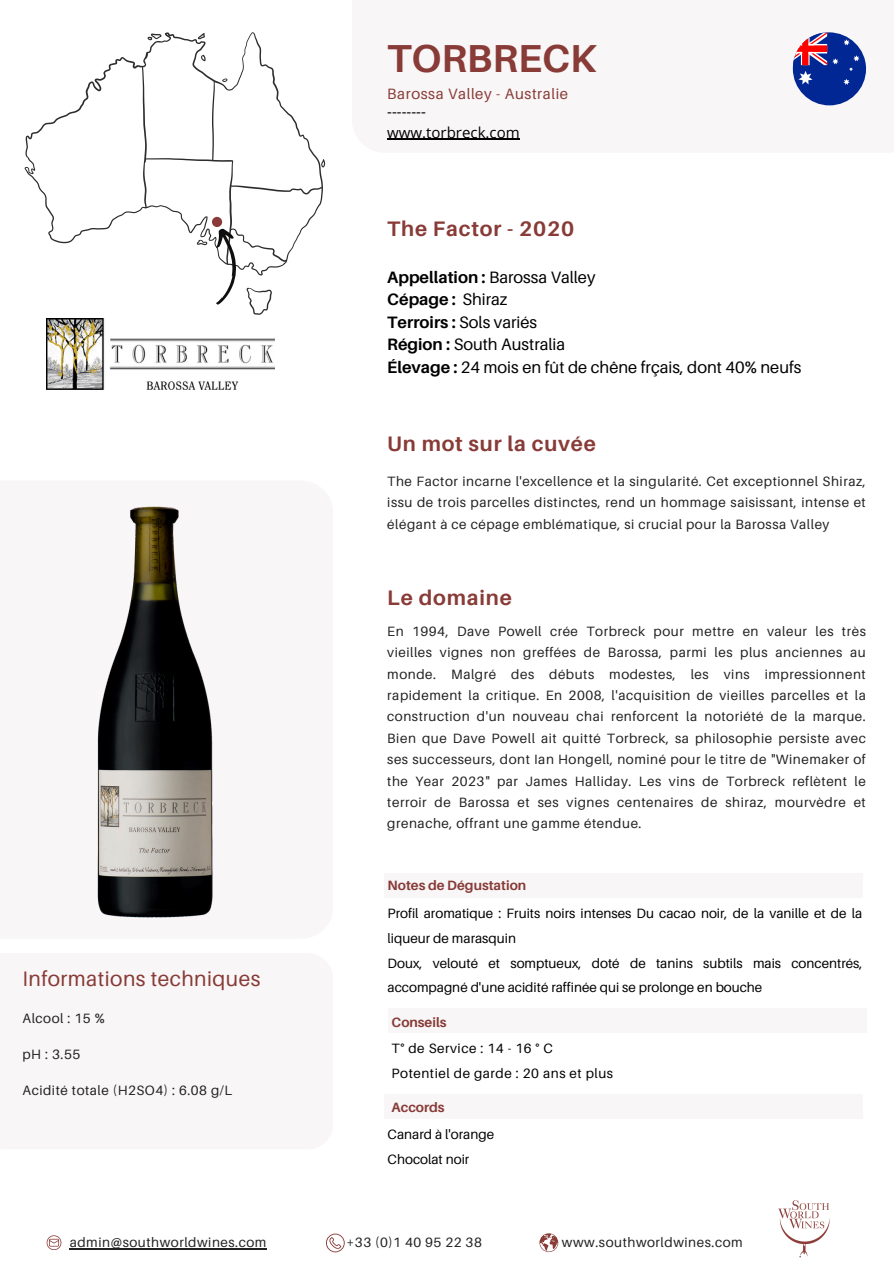
<style>
.page{position:relative;width:894px;height:1264px;background:#fff}
.page>*{position:absolute;margin:0;border:0;box-sizing:border-box;transform-origin:0 0}
.t1{font:700 39px "Aileron";color:#883b37}
.t2{font:700 21px "Aileron";letter-spacing:.04em;color:#883b37}
.t3{font:21px "Aileron";letter-spacing:.02em;color:#883b37}
.t4{font:16.5px/22.5px "Aileron";color:#000}
.t5{font:15px/20.2px "Open Sans";color:#000}
.t6{font:15px "Aileron";letter-spacing:.04em;color:#883b37}
.t7{font:13.5px/21.3px "Aileron";letter-spacing:.04em;color:#222;text-align:justify}
.t8{font:13.5px/24.8px "Aileron";color:#000}
.t9{font:13.5px "Aileron";letter-spacing:.04em;color:#000}
.t10{font:700 13.5px "Aileron";color:#883b37}
.s1{font-weight:700}
</style>
<div class="page">
<div style="left:352px;top:0;width:541px;height:153px;background:#f9f6f7"></div>
<div style="left:383px;top:872px;width:479px;height:25px;background:#f8f6f7"></div>
<div style="left:383px;top:1093px;width:479px;height:25px;background:#f8f6f7"></div>
<div style="left:387px;top:1007px;width:479px;height:25px;background:#f8f6f7"></div>
<svg style="left:539px;top:1233px;width:19px;height:18px"></svg>
<hr style="left:70px;top:1248px;width:197px;height:1px;background:#222">
<svg style="left:326px;top:1233px;width:18px;height:19px"></svg>
<img style="left:778px;top:1200px;width:52px;height:58px">
<svg style="left:47px;top:1235px;width:14px;height:14px"></svg>
<hr style="left:387px;top:139px;width:132px;height:1px;background:#000">
<svg style="left:792px;top:32px;width:73px;height:73px"></svg>
<img style="left:97px;top:506px;width:116px;height:412px">
<img style="left:47px;top:318px;width:227px;height:71px">
<svg style="left:323px;top:159px;width:2px;height:8px"></svg>
<svg style="left:246px;top:288px;width:26px;height:27px"></svg>
<svg style="left:25px;top:32px;width:298px;height:243px"></svg>
<div style="left:212px;top:217px;width:10px;height:10px;background:#883b37;border-radius:50%"></div>
<svg style="left:214px;top:228px;width:23px;height:77px"></svg>
<p class="t1" style="left:387px;top:34px;width:211px">TORBRECK</p>
<p class="t6" style="left:387px;top:84px;width:182px">Barossa Valley - Australie</p>
<p class="t5" style="left:387px;top:101px;width:134px">-------- www.torbreck.com</p>
<p class="t2" style="left:387px;top:216px;width:188px">The Factor - 2020</p>
<p class="t4" style="left:387px;top:265px;width:415px"><span class="s1">Appellation :</span> Barossa Valley<br><span class="s1">Cépage :</span> Shiraz<br><span class="s1">Terroirs :</span> Sols variés<br><span class="s1">Région :</span> South Australia<br><span class="s1">Élevage :</span> 24 mois en fût de chêne frçais, dont 40% neufs</p>
<p class="t2" style="left:387px;top:431px;width:210px">Un mot sur la cuvée</p>
<h5 class="t7" style="left:387px;top:470px;width:480px">The Factor incarne l'excellence et la singularité. Cet exceptionnel Shiraz, issu de trois parcelles distinctes, rend un hommage saisissant, intense et élégant à ce cépage emblématique, si crucial pour la Barossa Valley</h5>
<p class="t3" style="left:22px;top:966px;width:239px">Informations techniques</p>
<h2 class="t7" style="left:22px;top:1007px;width:84px">Alcool : 15 %</h2>
<p class="t7" style="left:22px;top:1043px;width:59px">pH : 3.55</p>
<h5 class="t7" style="left:22px;top:1079px;width:211px">Acidité totale (H2SO4) : 6.08 g/L</h5>
<p class="t2" style="left:387px;top:584px;width:126px">Le domaine</p>
<h5 class="t7" style="left:387px;top:620px;width:480px">En 1994, Dave Powell crée Torbreck pour mettre en valeur les très vieilles vignes non greffées de Barossa, parmi les plus anciennes au monde. Malgré des débuts modestes, les vins impressionnent rapidement la critique. En 2008, l'acquisition de vieilles parcelles et la construction d'un nouveau chai renforcent la notoriété de la marque.<br>Bien que Dave Powell ait quitté Torbreck, sa philosophie persiste avec ses successeurs, dont Ian Hongell, nominé pour le titre de "Winemaker of the Year 2023" par James Halliday. Les vins de Torbreck reflètent le terroir de Barossa et ses vignes centenaires de shiraz, mourvèdre et grenache, offrant une gamme étendue.</h5>
<p class="t10" style="left:387px;top:877px;width:140px">Notes de Dégustation</p>
<p class="t8" style="left:387px;top:900px;width:476px">Profil aromatique : Fruits noirs intenses Du cacao noir, de la vanille et de la liqueur de marasquin</p>
<p class="t8" style="left:387px;top:950px;width:476px">Doux, velouté et somptueux, doté de tanins subtils mais concentrés, accompagné d'une acidité raffinée qui se prolonge en bouche</p>
<h4 class="t10" style="left:391px;top:1013px;width:56px">Conseils</h4>
<h2 class="t9" style="left:391px;top:1040px;width:163px">T° de Service : 14 - 16 ° C</h2>
<h4 class="t9" style="left:391px;top:1065px;width:223px">Potentiel de garde : 20 ans et plus</h4>
<p class="t10" style="left:391px;top:1098px;width:55px">Accords</p>
<h1 class="t8" style="left:387px;top:1121px;width:108px">Canard à l'orange</h1>
<h4 class="t8" style="left:387px;top:1146px;width:83px">Chocolat noir</h4>
<p class="t7" style="left:70px;top:1231px;width:198px">admin@southworldwines.com</p>
<p class="t7" style="left:346px;top:1231px;width:137px">+33 (0)1 40 95 22 38</p>
<p class="t7" style="left:562px;top:1231px;width:182px">www.southworldwines.com</p>
</div>
